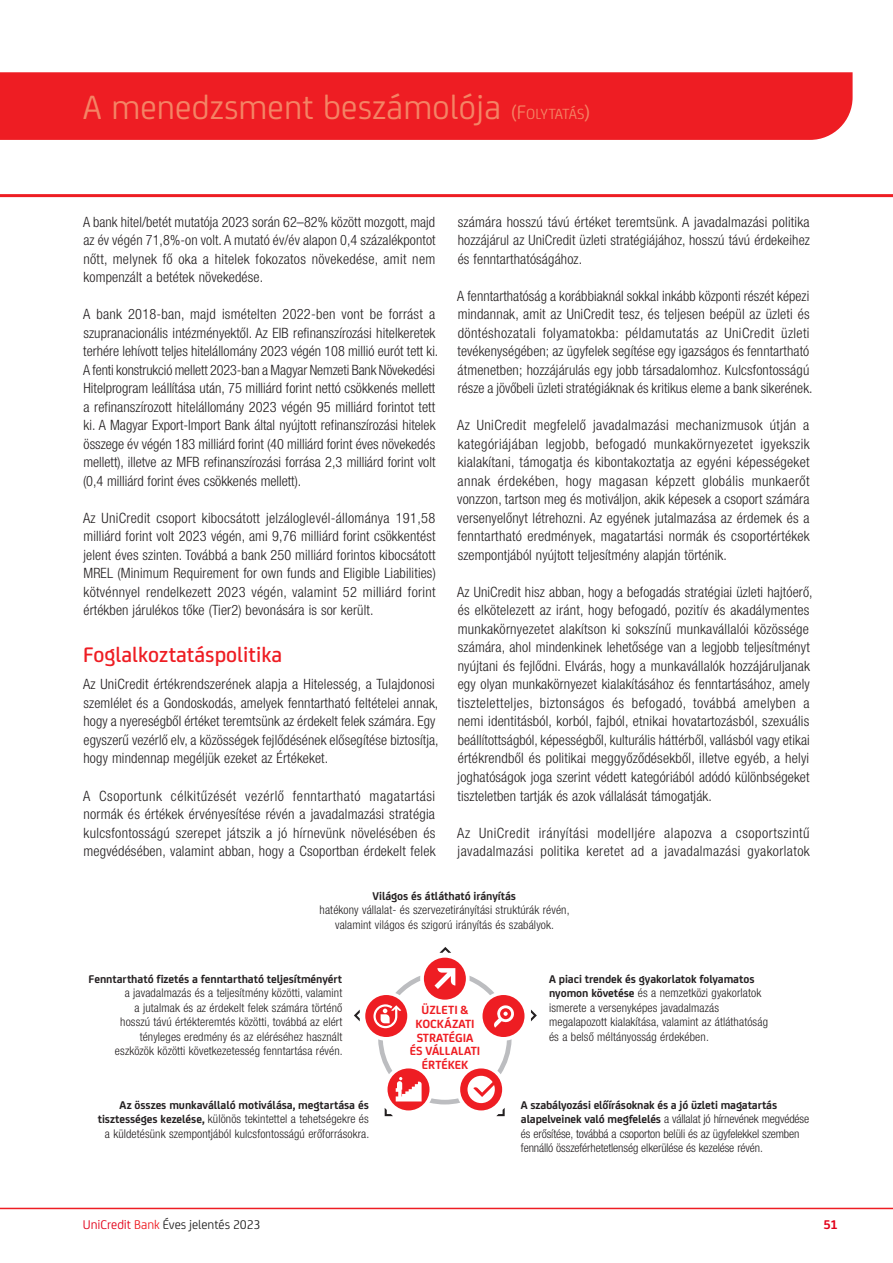
<style>
.page{position:relative;width:893px;height:1263px;background:#fff}
.page>*{position:absolute;margin:0;border:0;box-sizing:border-box;transform-origin:0 0}
.t1{font:36px "Uni Credit";letter-spacing:.005em;color:#f48465}
.Title_02{font:500 22.5px "Uni Credit";color:#ee1d23}
.Txt{font:300 condensed 14.25px/18.5px "Helvetica Neue LT Pro";letter-spacing:.01em;color:#231f20;text-align:justify}
.Txt-2{font:300 condensed 14.25px/18.5px "Helvetica Neue LT Pro";letter-spacing:.03em;color:#231f20}
.t2{font:13.5px "Uni Credit";letter-spacing:-.005em;color:#262626}
.t3{font:700 13.5px "Uni Credit";color:#e2001a}
.t4{font:700 12.75px/13.8px "Uni Credit";color:#ee1d23;text-align:center}
.ABRA{font:300 condensed 12px/14.4px "Helvetica Neue LT Pro";letter-spacing:.01em;color:#231f20;text-align:right}
.ABRA-2{font:300 condensed 12px/14.4px "Helvetica Neue LT Pro";letter-spacing:-.01em;color:#231f20}
.ABRA-3{font:700 12px "Uni Credit";letter-spacing:-.005em;color:#231f20}
.s1{font-size:21px}
.s2{font-size:15.75px}
.s3{font-family:"Uni Credit";font-weight:700;font-stretch:normal}
.s4{color:#e2001a}
.s5{color:#ee1d23}
</style>
<div class="page">
<div style="left:482px;top:995px;width:42px;height:42px;background:#ee1d23;border-radius:50%"></div>
<div style="left:365px;top:995px;width:42px;height:42px;background:#ee1d23;border-radius:50%"></div>
<div style="left:387px;top:1068px;width:42px;height:42px;background:#ee1d23;border-radius:50%"></div>
<svg style="left:354px;top:1009px;width:6px;height:12px"></svg>
<svg style="left:531px;top:1009px;width:6px;height:12px"></svg>
<svg style="left:385px;top:1108px;width:8px;height:8px"></svg>
<svg style="left:429px;top:1039px;width:83px;height:77px"></svg>
<svg style="left:373px;top:947px;width:142px;height:81px"></svg>
<svg style="left:378px;top:1039px;width:44px;height:62px"></svg>
<hr style="left:0;top:1208px;width:893px;height:1px;background:#ee1d23">
<div style="left:0;top:72px;width:853px;height:68px;background:#ee1d23"></div>
<hr style="left:0;top:194px;width:893px;height:3px;background:#ee1d23">
<h1 class="t1" style="left:83px;top:82px;width:509px">A menedzsment beszámolója <span class="s1">(F</span><span class="s2">OLYTATÁS</span><span class="s1">)</span></h1>
<p class="Txt" style="left:83px;top:212px;width:354px">A bank hitel/betét mutatója 2023 során 62–82% között mozgott, majd az év végén 71,8%-on volt. A mutató év/év alapon 0,4 százalékpontot nőtt, melynek fő oka a hitelek fokozatos növekedése, amit nem kompenzált a betétek növekedése.</p>
<p class="Txt" style="left:83px;top:305px;width:357px;text-align:left">A bank 2018-ban, majd ismételten 2022-ben vont be forrást a szupranacionális intézményektől. Az EIB refinanszírozási hitelkeretek terhére lehívott teljes hitelállomány 2023 végén 108 millió eurót tett ki.<br>A fenti konstrukció mellett 2023-ban a Magyar Nemzeti Bank Növekedési Hitelprogram leállítása után, 75 milliárd forint nettó csökkenés mellett a refinanszírozott hitelállomány 2023 végén 95 milliárd forintot tett ki. A Magyar Export-Import Bank által nyújtott refinanszírozási hitelek összege év végén 183 milliárd forint (40 milliárd forint éves növekedés mellett), illetve az MFB refinanszírozási forrása 2,3 milliárd forint volt (0,4 milliárd forint éves csökkenés mellett).</p>
<p class="Txt" style="left:83px;top:508px;width:354px">Az UniCredit csoport kibocsátott jelzáloglevél-állománya 191,58 milliárd forint volt 2023 végén, ami 9,76 milliárd forint csökkentést jelent éves szinten. Továbbá a bank 250 milliárd forintos kibocsátott MREL (Minimum Requirement for own funds and Eligible Liabilities) kötvénnyel rendelkezett 2023 végén, valamint 52 milliárd forint értékben járulékos tőke (Tier2) bevonására is sor került.</p>
<p class="Title_02" style="left:83px;top:638px;width:200px">Foglalkoztatáspolitika</p>
<p class="Txt" style="left:83px;top:675px;width:357px;text-align:left">Az UniCredit értékrendszerének alapja a Hitelesség, a Tulajdonosi szemlélet és a Gondoskodás, amelyek fenntartható feltételei annak, hogy a nyereségből értéket teremtsünk az érdekelt felek számára. Egy egyszerű vezérlő elv, a közösségek fejlődésének elősegítése biztosítja, hogy mindennap megéljük ezeket az Értékeket.</p>
<p class="Txt" style="left:83px;top:786px;width:354px">A Csoportunk célkitűzését vezérlő fenntartható magatartási normák és értékek érvényesítése révén a javadalmazási stratégia kulcsfontosságú szerepet játszik a jó hírnevünk növelésében és megvédésében, valamint abban, hogy a Csoportban érdekelt felek</p>
<p class="Txt" style="left:458px;top:212px;width:354px">számára hosszú távú értéket teremtsünk. A javadalmazási politika hozzájárul az UniCredit üzleti stratégiájához, hosszú távú érdekeihez és fenntarthatóságához.</p>
<p class="Txt" style="left:457px;top:286px;width:357px;text-align:left">A fenntarthatóság a korábbiaknál sokkal inkább központi részét képezi mindannak, amit az UniCredit tesz, és teljesen beépül az üzleti és döntéshozatali folyamatokba: példamutatás az UniCredit üzleti tevékenységében; az ügyfelek segítése egy igazságos és fenntartható átmenetben; hozzájárulás egy jobb társadalomhoz. Kulcsfontosságú része a jövőbeli üzleti stratégiáknak és kritikus eleme a bank sikerének.</p>
<p class="Txt" style="left:457px;top:416px;width:354px">Az UniCredit megfelelő javadalmazási mechanizmusok útján a kategóriájában legjobb, befogadó munkakörnyezetet igyekszik kialakítani, támogatja és kibontakoztatja az egyéni képességeket annak érdekében, hogy magasan képzett globális munkaerőt vonzzon, tartson meg és motiváljon, akik képesek a csoport számára versenyelőnyt létrehozni. Az egyének jutalmazása az érdemek és a fenntartható eredmények, magatartási normák és csoportértékek szempontjából nyújtott teljesítmény alapján történik.</p>
<p class="Txt" style="left:457px;top:582px;width:357px;text-align:left">Az UniCredit hisz abban, hogy a befogadás stratégiai üzleti hajtóerő, és elkötelezett az iránt, hogy befogadó, pozitív és akadálymentes munkakörnyezetet alakítson ki sokszínű munkavállalói közössége számára, ahol mindenkinek lehetősége van a legjobb teljesítményt nyújtani és fejlődni. Elvárás, hogy a munkavállalók hozzájáruljanak egy olyan munkakörnyezet kialakításához és fenntartásához, amely tiszteletteljes, biztonságos és befogadó, továbbá amelyben a nemi identitásból, korból, fajból, etnikai hovatartozásból, szexuális beállítottságból, képességből, kulturális háttérből, vallásból vagy etikai értékrendből és politikai meggyőződésekből, illetve egyéb, a helyi joghatóságok joga szerint védett kategóriából adódó különbségeket tiszteletben tartják és azok vállalását támogatják.</p>
<p class="Txt-2" style="left:457px;top:823px;width:354px">Az UniCredit irányítási modelljére alapozva a csoportszintű javadalmazási politika keretet ad a javadalmazási gyakorlatok</p>
<p class="ABRA-3" style="left:373px;top:887px;width:145px">Világos és átlátható irányítás</p>
<p class="ABRA" style="left:320px;top:903px;width:251px;text-align:center">hatékony vállalat- és szervezetirányítási struktúrák révén, valamint világos és szigorú irányítás és szabályok.</p>
<p class="ABRA" style="left:89px;top:971px;width:256px"><span class="s3">Fenntartható fizetés a fenntartható teljesítményért </span>a javadalmazás és a teljesítmény közötti, valamint<br>a jutalmak és az érdekelt felek számára történő<br>hosszú távú értékteremtés közötti, továbbá az elért tényleges eredmény és az eléréséhez használt<br>eszközök közötti következetesség fenntartása révén.</p>
<p class="ABRA" style="left:98px;top:1097px;width:273px"><span class="s3">Az összes munkavállaló motiválása, megtartása és tisztességes kezelése,</span> különös tekintettel a tehetségekre és a küldetésünk szempontjából kulcsfontosságú erőforrásokra.</p>
<p class="t4" style="left:410px;top:1002px;width:72px">ÜZLETI &amp;<br>KOCKÁZATI<br>STRATÉGIA<br>ÉS VÁLLALATI<br>ÉRTÉKEK</p>
<p class="ABRA" style="left:549px;top:971px;width:220px;text-align:left"><span class="s3">A piaci trendek és gyakorlatok folyamatos nyomon követése</span> és a nemzetközi gyakorlatok ismerete a versenyképes javadalmazás megalapozott kialakítása, valamint az átláthatóság és a belső méltányosság érdekében.</p>
<p class="ABRA-2" style="left:521px;top:1097px;width:290px"><span class="s3">A szabályozási előírásoknak és a jó üzleti magatartás alapelveinek való megfelelés</span> a vállalat jó hírnevének megvédése és erősítése, továbbá a csoporton belüli és az ügyfelekkel szemben fennálló összeférhetetlenség elkerülése és kezelése révén.</p>
<p class="t2" style="left:83px;top:1215px;width:179px"><span class="s4">UniCredit</span> <span class="s5">Bank</span> Éves jelentés 2023</p>
<p class="t3" style="left:823px;top:1214px;width:16px">51</p>
</div>
